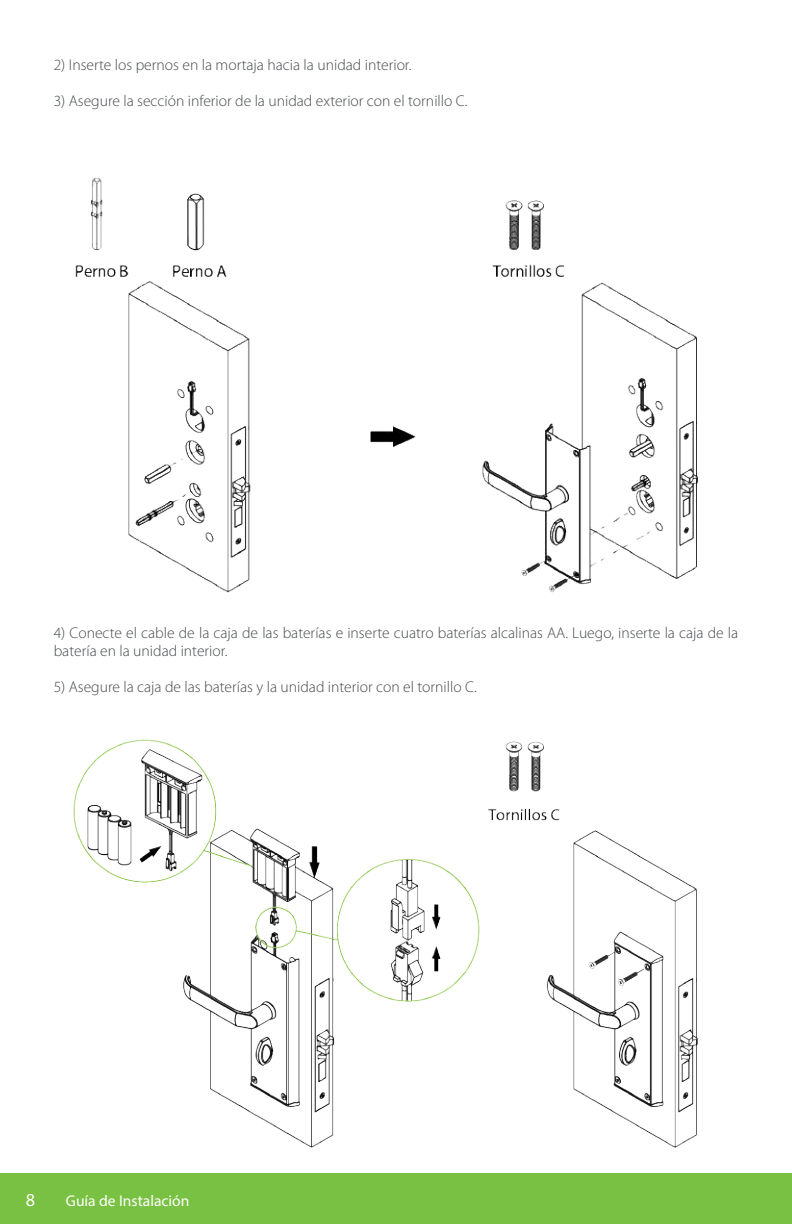
<style>
.page{position:relative;width:792px;height:1224px;background:#fff}
.page>*{position:absolute;margin:0;border:0;box-sizing:border-box;transform-origin:0 0}
.t1{font:18.2px "Myriad Pro";color:#fff}
.t2{font:300 15.6px/18px "Myriad Pro";color:#474a4e}
.t3{font:15.6px "Myriad Pro";color:#fff}
</style>
<div class="page">
<div style="left:0;top:1173px;width:792px;height:51px;background:#79c142"></div>
<img style="left:75px;top:178px;width:623px;height:415px">
<img style="left:73px;top:739px;width:625px;height:409px">
<p class="t2" style="left:54px;top:56px;width:359px">2) Inserte los pernos en la mortaja hacia la unidad interior.</p>
<p class="t2" style="left:54px;top:92px;width:415px">3) Asegure la sección inferior de la unidad exterior con el tornillo C.</p>
<p class="t2" style="left:54px;top:624px;width:686px">4) Conecte el cable de la caja de las baterías e inserte cuatro baterías alcalinas AA. Luego, inserte la caja de la batería en la unidad interior.</p>
<p class="t2" style="left:54px;top:678px;width:425px">5) Asegure la caja de las baterías y la unidad interior con el tornillo C.</p>
<p class="t1" style="left:26px;top:1189px;width:11px">8</p>
<p class="t3" style="left:66px;top:1191px;width:125px">Guía de Instalación</p>
</div>
